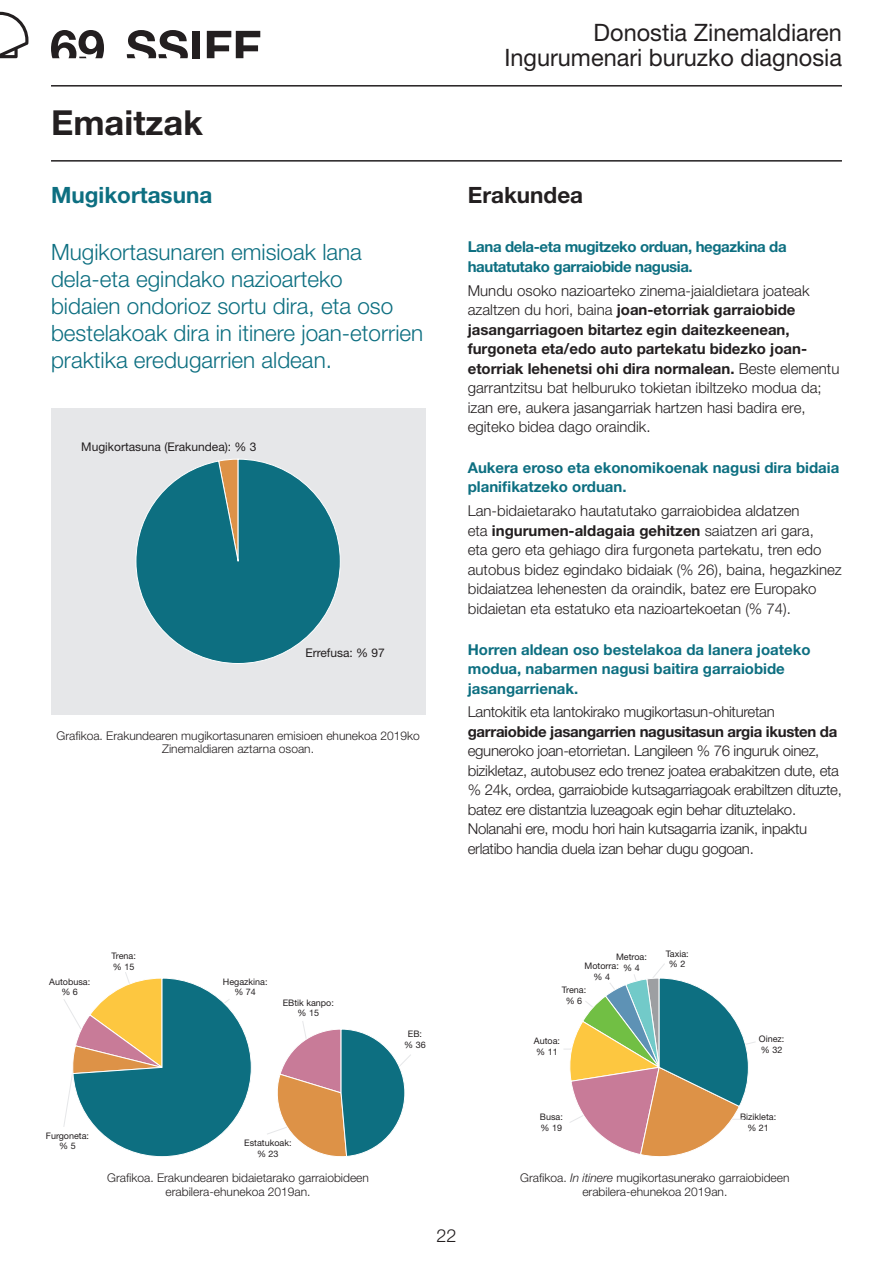
<style>
.page{position:relative;width:893px;height:1263px;background:#fff}
.page>*{position:absolute;margin:0;border:0;box-sizing:border-box;transform-origin:0 0}
.TÍTULO_TEXTO{font:700 34.5px "Helvetica Neue LT Std";color:#231f20}
.t1{font:24px/25.5px "Helvetica Neue LT Std";color:#231f20;text-align:right}
.ENTRADILLA{font:300 22.5px/27px "Helvetica Neue LT Std";color:#0d6f81}
.ENTRADILLA-2{font:700 22.5px "Helvetica Neue LT Std";color:#0d6f81}
.SUBTÍTULO_TEXTO{font:700 22.5px "Helvetica Neue LT Std";color:#231f20}
.t2{font:300 18px "Helvetica Neue LT Std";color:#231f20}
.TEXTO{font:300 15px/19.5px "Helvetica Neue LT Std";color:#231f20}
.TEXTO-2{font:300 15px/19.5px "Helvetica Neue LT Std";letter-spacing:-.02em;color:#231f20}
.TEXTO-3{font:700 15px/19.5px "Helvetica Neue LT Std";color:#0d6f81}
.TEXTO-4{font:700 15px/19.5px "Helvetica Neue LT Std";letter-spacing:-.025em;color:#0d6f81}
.PIE_DE_FOTO{font:300 12px/13.5px "Helvetica Neue LT Std";color:#231f20;text-align:center}
.VALOR_GRÁFICA{font:12px "Helvetica Neue LT Std";color:#231f20}
.TEXTO_GRÁFICA_PEQUEÑ{font:9px/10.8px "Helvetica Neue LT Std";color:#231f20;text-align:center}
.s1{font-weight:700}
.s2{font-style:italic}
</style>
<div class="page">
<svg style="left:0;top:12px;width:28px;height:46px"></svg>
<hr style="left:51px;top:85px;width:791px;height:2px;background:#231f20">
<svg style="left:127px;top:30px;width:61px;height:28px"></svg>
<svg style="left:207px;top:31px;width:53px;height:27px"></svg>
<div style="left:192px;top:31px;width:8px;height:27px;background:#231f20"></div>
<svg style="left:51px;top:30px;width:53px;height:28px"></svg>
<div style="left:51px;top:408px;width:374px;height:306px;background:#e6e7e9"></div>
<hr style="left:51px;top:160px;width:791px;height:2px;background:#231f20">
<svg style="left:136px;top:459px;width:205px;height:205px"></svg>
<svg style="left:63px;top:972px;width:189px;height:185px"></svg>
<svg style="left:564px;top:963px;width:191px;height:194px"></svg>
<svg style="left:267px;top:1021px;width:144px;height:136px"></svg>
<p class="TÍTULO_TEXTO" style="left:51px;top:102px;width:153px">Emaitzak</p>
<p class="ENTRADILLA-2" style="left:51px;top:181px;width:163px">Mugikortasuna</p>
<p class="ENTRADILLA" style="left:51px;top:238px;width:374px">Mugikortasunaren emisioak lana dela-eta egindako nazioarteko<br>bidaien ondorioz sortu dira, eta oso bestelakoak dira in itinere joan-etorrien praktika eredugarrien aldean.</p>
<p class="VALOR_GRÁFICA" style="left:81px;top:439px;width:177px">Mugikortasuna (Erakundea): % 3</p>
<p class="VALOR_GRÁFICA" style="left:305px;top:646px;width:81px">Errefusa: % 97</p>
<p class="PIE_DE_FOTO" style="left:56px;top:729px;width:365px">Grafikoa. Erakundearen mugikortasunaren emisioen ehunekoa 2019ko<br>Zinemaldiaren aztarna osoan.</p>
<p class="TEXTO_GRÁFICA_PEQUEÑ" style="left:49px;top:976px;width:43px">Autobusa: % 6</p>
<p class="TEXTO_GRÁFICA_PEQUEÑ" style="left:111px;top:950px;width:26px;text-align:left">Trena: % 15</p>
<p class="TEXTO_GRÁFICA_PEQUEÑ" style="left:46px;top:1130px;width:45px">Furgoneta: % 5</p>
<p class="TEXTO_GRÁFICA_PEQUEÑ" style="left:223px;top:976px;width:46px">Hegazkina: % 74</p>
<p class="TEXTO_GRÁFICA_PEQUEÑ" style="left:283px;top:997px;width:53px">EBtik kanpo: % 15</p>
<p class="TEXTO_GRÁFICA_PEQUEÑ" style="left:244px;top:1137px;width:49px">Estatukoak: % 23</p>
<p class="TEXTO_GRÁFICA_PEQUEÑ" style="left:404px;top:1029px;width:23px">EB: % 36</p>
<h2 class="t1" style="left:504px;top:19px;width:339px">Donostia Zinemaldiaren<br>Ingurumenari buruzko diagnosia</h2>
<p class="SUBTÍTULO_TEXTO" style="left:468px;top:181px;width:117px">Erakundea</p>
<p class="TEXTO-4" style="left:468px;top:237px;width:320px">Lana dela-eta mugitzeko orduan, hegazkina da hautatutako garraiobide nagusia.</p>
<p class="TEXTO" style="left:468px;top:280px;width:373px">Mundu osoko nazioarteko zinema-jaialdietara joateak azaltzen du hori, baina <span class="s1">joan-etorriak garraiobide jasangarriagoen bitartez egin daitezkeenean, furgoneta eta/edo auto partekatu bidezko joan&shy;etorriak lehenetsi ohi dira normalean.</span> Beste elementu garrantzitsu bat helburuko tokietan ibiltzeko modua da; izan ere, aukera jasangarriak hartzen hasi badira ere, egiteko bidea dago oraindik.</p>
<p class="TEXTO-3" style="left:468px;top:457px;width:373px">Aukera eroso eta ekonomikoenak nagusi dira bidaia planifikatzeko orduan.</p>
<p class="TEXTO" style="left:468px;top:501px;width:376px">Lan-bidaietarako hautatutako garraiobidea aldatzen<br>eta <span class="s1">ingurumen-aldagaia gehitzen</span> saiatzen ari gara,<br>eta gero eta gehiago dira furgoneta partekatu, tren edo autobus bidez egindako bidaiak (% 26), baina, hegazkinez bidaiatzea lehenesten da oraindik, batez ere Europako bidaietan eta estatuko eta nazioartekoetan (% 74).</p>
<p class="TEXTO-3" style="left:468px;top:639px;width:344px">Horren aldean oso bestelakoa da lanera joateko modua, nabarmen nagusi baitira garraiobide jasangarrienak.</p>
<p class="TEXTO-2" style="left:468px;top:702px;width:376px">Lantokitik eta lantokirako mugikortasun-ohituretan <span class="s1">garraiobide jasangarrien nagusitasun argia ikusten da </span>eguneroko joan-etorrietan. Langileen % 76 inguruk oinez, bizikletaz, autobusez edo trenez joatea erabakitzen dute, eta % 24k, ordea, garraiobide kutsagarriagoak erabiltzen dituzte, batez ere distantzia luzeagoak egin behar dituztelako.<br>Nolanahi ere, modu hori hain kutsagarria izanik, inpaktu erlatibo handia duela izan behar dugu gogoan.</p>
<p class="TEXTO_GRÁFICA_PEQUEÑ" style="left:616px;top:951px;width:32px">Metroa:</p>
<p class="TEXTO_GRÁFICA_PEQUEÑ" style="left:585px;top:960px;width:36px">Motorra:</p>
<p class="TEXTO_GRÁFICA_PEQUEÑ" style="left:623px;top:962px;width:18px">% 4</p>
<p class="TEXTO_GRÁFICA_PEQUEÑ" style="left:593px;top:971px;width:18px">% 4</p>
<p class="TEXTO_GRÁFICA_PEQUEÑ" style="left:562px;top:984px;width:26px">Trena: % 6</p>
<p class="TEXTO_GRÁFICA_PEQUEÑ" style="left:534px;top:1035px;width:28px;text-align:left">Autoa: % 11</p>
<p class="TEXTO_GRÁFICA_PEQUEÑ" style="left:666px;top:948px;width:24px">Taxia: % 2</p>
<p class="TEXTO_GRÁFICA_PEQUEÑ" style="left:759px;top:1033px;width:27px;text-align:left">Oinez: % 32</p>
<p class="TEXTO_GRÁFICA_PEQUEÑ" style="left:540px;top:1112px;width:25px;text-align:left">Busa: % 19</p>
<p class="TEXTO_GRÁFICA_PEQUEÑ" style="left:740px;top:1112px;width:38px">Bizikleta: % 21</p>
<p class="PIE_DE_FOTO" style="left:107px;top:1171px;width:263px">Grafikoa. Erakundearen bidaietarako garraiobideen erabilera-ehunekoa 2019an.</p>
<p class="PIE_DE_FOTO" style="left:520px;top:1171px;width:271px">Grafikoa. <span class="s2">In itinere</span> mugikortasunerako garraiobideen erabilera-ehunekoa 2019an.</p>
<p class="t2" style="left:436px;top:1224px;width:22px">22</p>
</div>
